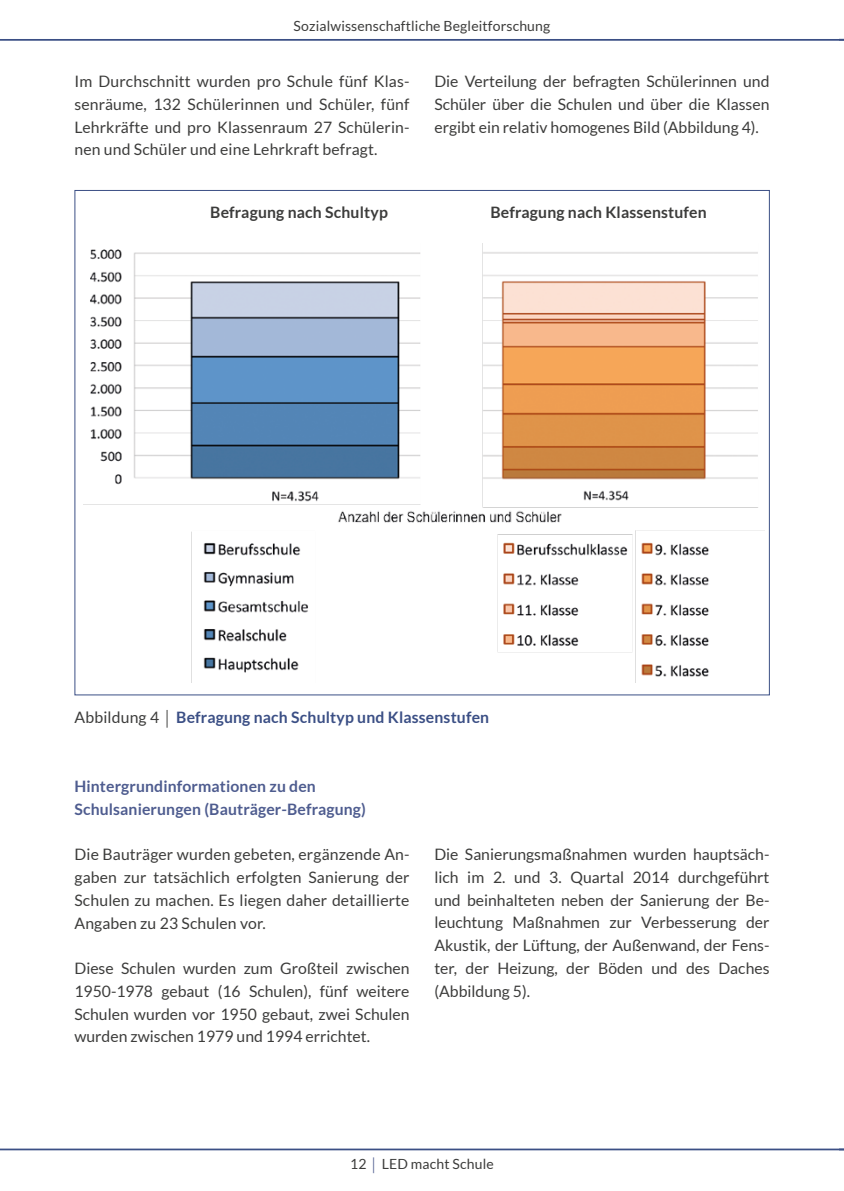
<style>
.page{position:relative;width:844px;height:1191px;background:#fff}
.page>*{position:absolute;margin:0;border:0;box-sizing:border-box;transform-origin:0 0}
.t1{font:15.75px/22.8px "Lato";color:#3c3c3b;text-align:justify}
.t2{font:700 15.75px/22.8px "Lato";letter-spacing:.01em;color:#4e5c8f}
.t3{font:700 15.75px "Lato";letter-spacing:.01em;color:#3c3c3b}
.t4{font:700 15.75px "Lato";letter-spacing:.01em;color:#3b4f85}
.t5{font:14px "Lato";letter-spacing:.01em;color:#3c3c3b}
.s1{font-weight:400;color:#3c3c3b}
</style>
<div class="page">
<hr style="left:0;top:1148px;width:843px;height:2px;background:#3b4f85">
<hr style="left:0;top:39px;width:843px;height:2px;background:#3b4f85">
<img style="left:83px;top:243px;width:681px;height:440px">
<p class="t5" style="left:293px;top:18px;width:258px">Sozialwissenschaftliche Begleitforschung</p>
<p class="t1" style="left:74px;top:70px;width:336px">Im Durchschnitt wurden pro Schule fünf Klas&shy;senräume, 132 Schülerinnen und Schüler, fünf Lehrkräfte und pro Klassenraum 27 Schülerin&shy;nen und Schüler und eine Lehrkraft befragt.</p>
<p class="t1" style="left:434px;top:70px;width:336px">Die Verteilung der befragten Schülerinnen und Schüler über die Schulen und über die Klassen ergibt ein relativ homogenes Bild (Abbildung 4).</p>
<p class="t3" style="left:210px;top:203px;width:179px">Befragung nach Schultyp</p>
<p class="t3" style="left:490px;top:203px;width:218px">Befragung nach Klassenstufen</p>
<p class="t4" style="left:75px;top:708px;width:416px"><span class="s1">Abbildung 4</span> Befragung nach Schultyp und Klassenstufen</p>
<h4 class="t2" style="left:74px;top:774px;width:293px">Hintergrundinformationen zu den<br>Schulsanierungen (Bauträger-Befragung)</h4>
<p class="t1" style="left:74px;top:843px;width:336px">Die Bauträger wurden gebeten, ergänzende An&shy;gaben zur tatsächlich erfolgten Sanierung der Schulen zu machen. Es liegen daher detaillierte Angaben zu 23 Schulen vor.</p>
<p class="t1" style="left:74px;top:957px;width:336px">Diese Schulen wurden zum Großteil zwischen 1950-1978 gebaut (16 Schulen), fünf weitere Schulen wurden vor 1950 gebaut, zwei Schulen wurden zwischen 1979 und 1994 errichtet.</p>
<p class="t1" style="left:434px;top:843px;width:336px">Die Sanierungsmaßnahmen wurden hauptsäch&shy;lich im 2. und 3. Quartal 2014 durchgeführt und beinhalteten neben der Sanierung der Be&shy;leuchtung Maßnahmen zur Verbesserung der Akustik, der Lüftung, der Außenwand, der Fens&shy;ter, der Heizung, der Böden und des Daches (Abbildung 5).</p>
<p class="t5" style="left:350px;top:1156px;width:145px">12 LED macht Schule</p>
</div>
